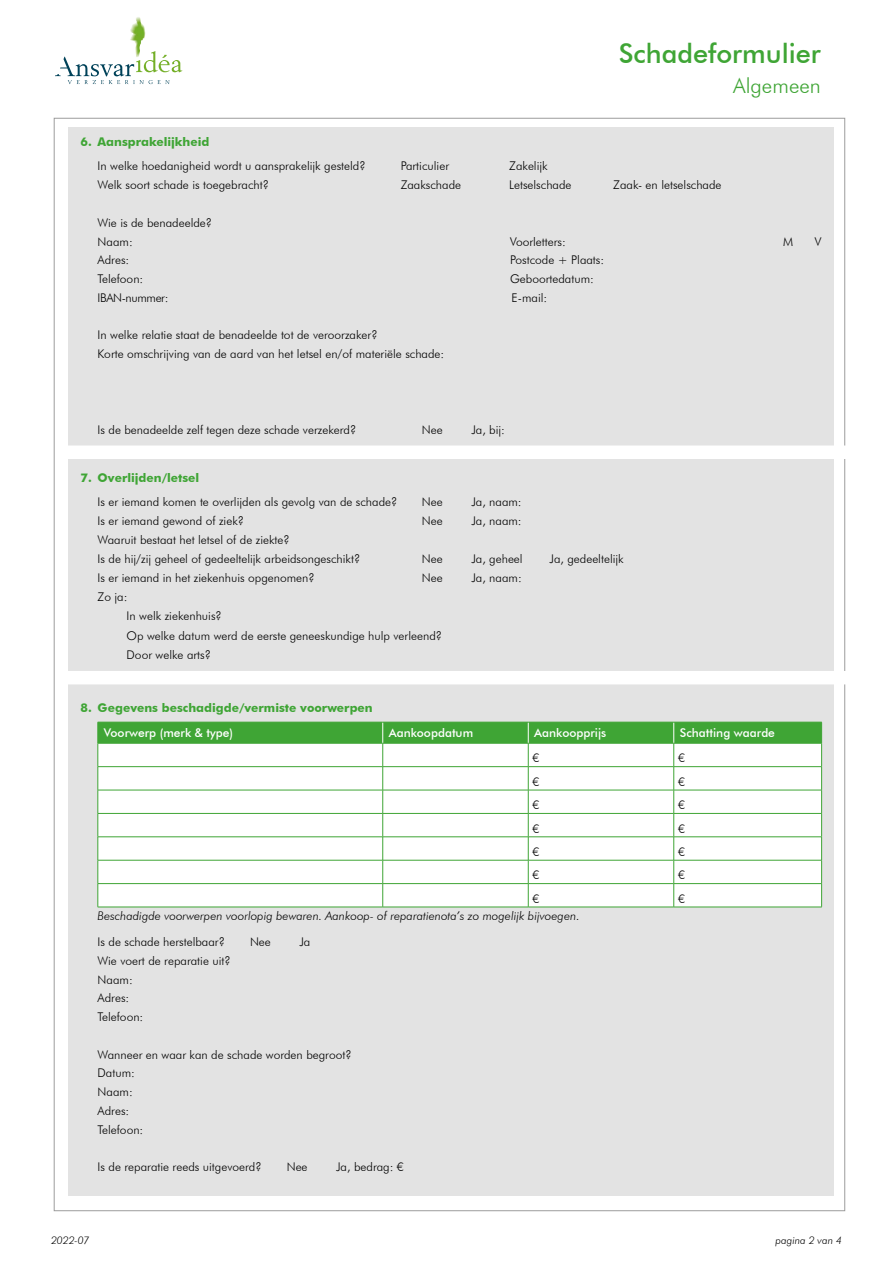
<style>
.page{position:relative;width:893px;height:1263px;background:#fff}
.page>*{position:absolute;margin:0;border:0;box-sizing:border-box;transform-origin:0 0}
.t1{font:500 27px "Futura BT";color:#3fa535}
.t2{font:300 21px "Futura BT";color:#3fa535}
.t3{font:300 12px/18.8px "Futura BT";color:#000}
.t4{font:italic 300 12px "Futura BT";color:#000}
.t5{font:700 12px "Futura BT";color:#3fa535}
.t6{font:500 12px "Futura BT";color:#fff}
.t7{font:300 12px "Futura BT";letter-spacing:-.03em;color:#000}
.t8{font:italic 300 10.5px "Futura BT";color:#000}
</style>
<div class="page">
<div style="left:68px;top:127px;width:765px;height:1068px;background:#e3e3e3"></div>
<svg style="left:55px;top:22px;width:127px;height:62px"></svg>
<img style="left:130px;top:17px;width:9px;height:40px">
<div style="left:55px;top:445px;width:799px;height:14px;background:#fff"></div>
<div style="left:55px;top:671px;width:799px;height:13px;background:#fff"></div>
<hr style="left:98px;top:907px;width:285px;height:1px;background:#3fa535">
<hr style="left:383px;top:907px;width:145px;height:1px;background:#3fa535">
<svg style="left:98px;top:722px;width:724px;height:185px;background:#e0f0df"></svg>
<hr style="left:528px;top:907px;width:146px;height:1px;background:#3fa535">
<hr style="left:674px;top:907px;width:148px;height:1px;background:#3fa535">
<h1 class="t1" style="left:619px;top:37px;width:204px">Schadeformulier</h1>
<h2 class="t2" style="left:733px;top:73px;width:89px">Algemeen</h2>
<p class="t5" style="left:81px;top:135px;width:130px">6. Aansprakelijkheid</p>
<p class="t3" style="left:98px;top:156px;width:269px">In welke hoedanigheid wordt u aansprakelijk gesteld?</p>
<p class="t3" style="left:401px;top:156px;width:50px">Particulier</p>
<p class="t3" style="left:509px;top:156px;width:40px">Zakelijk</p>
<p class="t3" style="left:98px;top:176px;width:173px">Welk soort schade is toegebracht?</p>
<p class="t3" style="left:401px;top:176px;width:62px">Zaakschade</p>
<p class="t3" style="left:509px;top:176px;width:64px">Letselschade</p>
<p class="t3" style="left:613px;top:176px;width:110px">Zaak- en letselschade</p>
<p class="t3" style="left:98px;top:213px;width:116px">Wie is de benadeelde?<br>Naam:</p>
<p class="t3" style="left:510px;top:232px;width:57px">Voorletters:</p>
<p class="t3" style="left:783px;top:232px;width:12px">M</p>
<p class="t3" style="left:815px;top:232px;width:8px">V</p>
<p class="t3" style="left:98px;top:251px;width:33px">Adres:</p>
<p class="t3" style="left:510px;top:251px;width:96px">Postcode + Plaats:</p>
<p class="t3" style="left:98px;top:269px;width:47px">Telefoon:</p>
<p class="t3" style="left:510px;top:269px;width:85px">Geboortedatum:</p>
<p class="t7" style="left:98px;top:290px;width:72px">IBAN-nummer:</p>
<p class="t3" style="left:512px;top:288px;width:37px">E-mail:</p>
<p class="t3" style="left:98px;top:326px;width:348px">In welke relatie staat de benadeelde tot de veroorzaker?<br>Korte omschrijving van de aard van het letsel en/of materiële schade:</p>
<p class="t3" style="left:98px;top:420px;width:260px">Is de benadeelde zelf tegen deze schade verzekerd?</p>
<p class="t3" style="left:422px;top:420px;width:22px">Nee</p>
<p class="t3" style="left:471px;top:420px;width:35px">Ja, bij:</p>
<p class="t5" style="left:81px;top:470px;width:120px">7. Overlijden/letsel</p>
<p class="t3" style="left:98px;top:492px;width:301px">Is er iemand komen te overlijden als gevolg van de schade?</p>
<p class="t3" style="left:422px;top:492px;width:22px">Nee</p>
<p class="t3" style="left:471px;top:492px;width:52px">Ja, naam:</p>
<p class="t3" style="left:98px;top:511px;width:148px">Is er iemand gewond of ziek?</p>
<p class="t3" style="left:422px;top:511px;width:22px">Nee</p>
<p class="t3" style="left:471px;top:511px;width:52px">Ja, naam:</p>
<p class="t3" style="left:98px;top:530px;width:264px">Waaruit bestaat het letsel of de ziekte?<br>Is de hij/zij geheel of gedeeltelijk arbeidsongeschikt?</p>
<p class="t3" style="left:422px;top:549px;width:22px">Nee</p>
<p class="t3" style="left:471px;top:549px;width:53px">Ja, geheel</p>
<p class="t3" style="left:550px;top:549px;width:76px">Ja, gedeeltelijk</p>
<p class="t3" style="left:98px;top:568px;width:218px">Is er iemand in het ziekenhuis opgenomen?</p>
<p class="t3" style="left:422px;top:568px;width:22px">Nee</p>
<p class="t3" style="left:471px;top:568px;width:52px">Ja, naam:</p>
<p class="t3" style="left:127px;top:587px;width:317px;line-height:19.5px;text-indent:-29px">Zo ja:<br>In welk ziekenhuis?<br>Op welke datum werd de eerste geneeskundige hulp verleend?<br>Door welke arts?</p>
<p class="t5" style="left:81px;top:700px;width:294px">8. Gegevens beschadigde/vermiste voorwerpen</p>
<p class="t6" style="left:104px;top:726px;width:131px">Voorwerp (merk &amp; type)</p>
<p class="t6" style="left:389px;top:726px;width:86px">Aankoopdatum</p>
<p class="t6" style="left:534px;top:726px;width:74px">Aankoopprijs</p>
<p class="t6" style="left:680px;top:726px;width:97px">Schatting waarde</p>
<p class="t3" style="left:532px;top:749px;width:8px">€</p>
<p class="t3" style="left:678px;top:749px;width:8px">€</p>
<p class="t3" style="left:532px;top:772px;width:8px">€</p>
<p class="t3" style="left:678px;top:772px;width:8px">€</p>
<p class="t3" style="left:532px;top:795px;width:8px">€</p>
<p class="t3" style="left:678px;top:795px;width:8px">€</p>
<p class="t3" style="left:532px;top:819px;width:8px">€</p>
<p class="t3" style="left:678px;top:819px;width:8px">€</p>
<p class="t3" style="left:532px;top:842px;width:8px">€</p>
<p class="t3" style="left:678px;top:842px;width:8px">€</p>
<p class="t3" style="left:532px;top:866px;width:8px">€</p>
<p class="t3" style="left:678px;top:866px;width:8px">€</p>
<p class="t3" style="left:532px;top:889px;width:8px">€</p>
<p class="t3" style="left:678px;top:889px;width:8px">€</p>
<p class="t4" style="left:98px;top:908px;width:484px">Beschadigde voorwerpen voorlopig bewaren. Aankoop- of reparatienota’s zo mogelijk bijvoegen.</p>
<p class="t3" style="left:98px;top:932px;width:129px">Is de schade herstelbaar?</p>
<p class="t3" style="left:250px;top:932px;width:22px">Nee</p>
<p class="t3" style="left:299px;top:932px;width:12px">Ja</p>
<p class="t3" style="left:98px;top:951px;width:135px">Wie voert de reparatie uit?<br>Naam:<br>Adres:<br>Telefoon:</p>
<p class="t3" style="left:98px;top:1045px;width:255px">Wanneer en waar kan de schade worden begroot?<br>Datum:<br>Naam:<br>Adres:<br>Telefoon:</p>
<p class="t3" style="left:98px;top:1157px;width:166px">Is de reparatie reeds uitgevoerd?</p>
<p class="t3" style="left:287px;top:1157px;width:22px">Nee</p>
<p class="t3" style="left:336px;top:1157px;width:69px">Ja, bedrag: €</p>
<p class="t8" style="left:51px;top:1234px;width:40px">2022-07</p>
<p class="t8" style="left:775px;top:1234px;width:68px">pagina 2 van 4</p>
</div>
